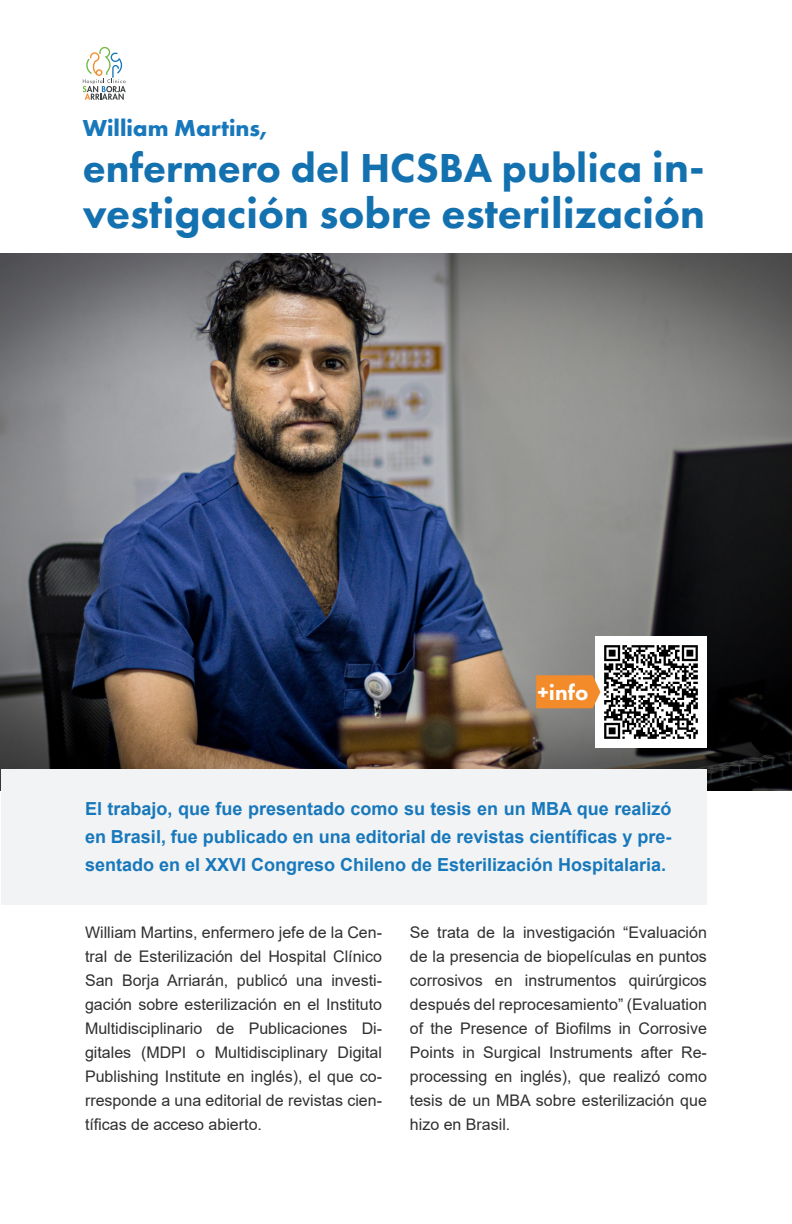
<style>
.page{position:relative;width:792px;height:1224px;background:#fff}
.page>*{position:absolute;margin:0;border:0;box-sizing:border-box;transform-origin:0 0}
.t1{font:800 44px "Futura PT";color:#1471b0}
.t2{font:800 42px "Futura PT";color:#1471b0}
.t3{font:700 24px "Futura PT";color:#1878bc}
.t4{font:800 22.4px "Futura PT";color:#fff}
.t5{font:700 18px/28px "Arial";color:#1878bc;text-align:justify}
.t6{font:16px/24px "Arial";color:#312f30;text-align:justify}
.s1{font-size:44px}
</style>
<div class="page">
<svg style="left:83px;top:47px;width:43px;height:53px"></svg>
<img style="left:0;top:254px;width:792px;height:537px">
<img style="left:596px;top:636px;width:111px;height:111px">
<svg style="left:536px;top:675px;width:64px;height:33px;background:#f19035"></svg>
<div style="left:1px;top:769px;width:706px;height:135px;background:#f2f3f4"></div>
<p class="t3" style="left:83px;top:113px;width:186px">William Martins,</p>
<p class="t2" style="left:83px;top:142px;width:623px">enfermero del HCSBA publica <span class="s1">in-</span></p>
<p class="t1" style="left:83px;top:186px;width:624px">vestigación sobre esterilización</p>
<p class="t4" style="left:538px;top:678px;width:52px">+info</p>
<p class="t5" style="left:85px;top:795px;width:588px">El trabajo, que fue presentado como su tesis en un MBA que realizó en Brasil, fue publicado en una editorial de revistas científicas y pre&shy;sentado en el XXVI Congreso Chileno de Esterilización Hospitalaria.</p>
<p class="t6" style="left:85px;top:920px;width:299px">William Martins, enfermero jefe de la Cen&shy;tral de Esterilización del Hospital Clínico San Borja Arriarán, publicó una investi&shy;gación sobre esterilización en el Instituto Multidisciplinario de Publicaciones Di&shy;gitales (MDPI o Multidisciplinary Digital Publishing Institute en inglés), el que co&shy;rresponde a una editorial de revistas cien&shy;tíficas de acceso abierto.</p>
<p class="t6" style="left:410px;top:920px;width:299px">Se trata de la investigación “Evaluación de la presencia de biopelículas en puntos corrosivos en instrumentos quirúrgicos después del reprocesamiento” (Evaluation of the Presence of Biofilms in Corrosive Points in Surgical Instruments after Re&shy;processing en inglés), que realizó como tesis de un MBA sobre esterilización que hizo en Brasil.</p>
</div>
